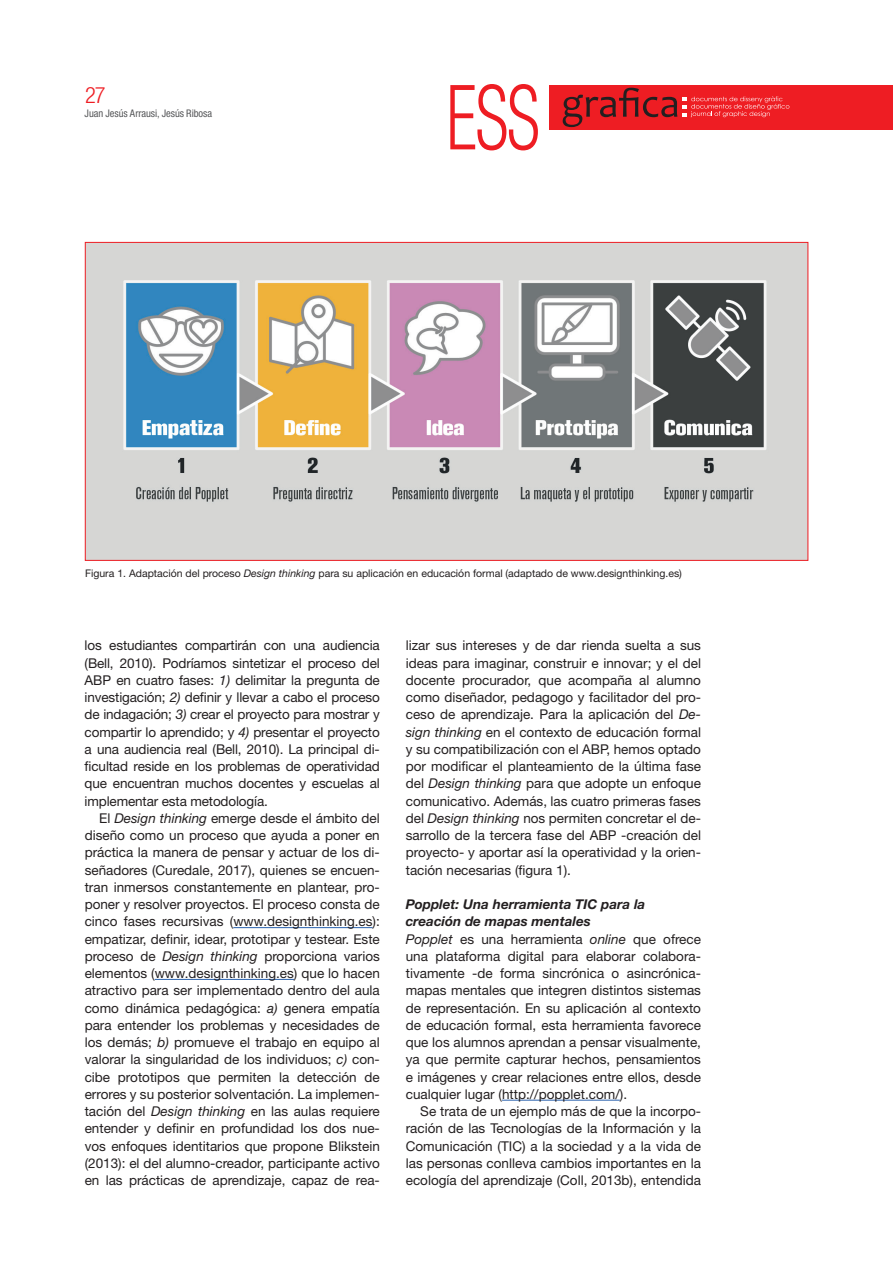
<style>
.page{position:relative;width:893px;height:1263px;background:#fff}
.page>*{position:absolute;margin:0;border:0;box-sizing:border-box;transform-origin:0 0}
.t1{font:300 condensed 90px "Helvetica Neue";color:#ee1d23;scale:.76 1}
.t2{font:300 condensed 22.5px "Helvetica Neue";color:#ee1d23}
.t3{font:13.5px/17.2px "Helvetica Neue";color:#231f20;text-align:justify}
.t4{font:10.5px "Helvetica Neue";color:#231f20}
.t5{font:condensed 10.5px "Helvetica Neue";letter-spacing:-.005em;color:#57585a}
.s1{font-style:italic}
.s2{font-weight:700;font-style:italic}
</style>
<div class="page">
<div style="left:549px;top:85px;width:344px;height:44px;background:#ee1d23"></div>
<svg style="left:563px;top:88px;width:226px;height:39px"></svg>
<hr style="left:502px;top:1100px;width:118px;height:1px;background:#2860ad">
<hr style="left:233px;top:927px;width:140px;height:1px;background:#2860ad">
<hr style="left:155px;top:979px;width:139px;height:1px;background:#2860ad">
<img style="left:87px;top:244px;width:719px;height:314px">
<h2 class="t2" style="left:85px;top:82px;width:22px">27</h2>
<p class="t5" style="left:85px;top:107px;width:129px">Juan Jesús Arrausi, Jesús Ribosa</p>
<h1 class="t1" style="left:446px;top:66px;width:124px">ESS</h1>
<p class="t4" style="left:85px;top:567px;width:598px">Figura 1. Adaptación del proceso <span class="s1">Design thinking</span> para su aplicación en educación formal (adaptado de www.designthinking.es)</p>
<p class="t3" style="left:85px;top:637px;width:297px">los estudiantes compartirán con una audiencia (Bell, 2010). Podríamos sintetizar el proceso del ABP en cuatro fases: <span class="s1">1)</span> delimitar la pregunta de investigación; <span class="s1">2)</span> definir y llevar a cabo el proceso de indagación; <span class="s1">3)</span> crear el proyecto para mostrar y compartir lo aprendido; y <span class="s1">4)</span> presentar el proyecto a una audiencia real (Bell, 2010). La principal di&shy;ficultad reside en los problemas de operatividad que encuentran muchos docentes y escuelas al implementar esta metodología.</p>
<p class="t3" style="left:85px;top:809px;width:297px;text-indent:14px">El <span class="s1">Design thinking</span> emerge desde el ámbito del diseño como un proceso que ayuda a poner en práctica la manera de pensar y actuar de los di&shy;señadores (Curedale, 2017), quienes se encuen&shy;tran inmersos constantemente en plantear, pro&shy;poner y resolver proyectos. El proceso consta de cinco fases recursivas (www.designthinking.es): empatizar, definir, idear, prototipar y testear. Este proceso de <span class="s1">Design thinking</span> proporciona varios elementos (www.designthinking.es) que lo hacen atractivo para ser implementado dentro del aula como dinámica pedagógica: <span class="s1">a)</span> genera empatía para entender los problemas y necesidades de los demás; <span class="s1">b)</span> promueve el trabajo en equipo al valorar la singularidad de los individuos; <span class="s1">c)</span> con&shy;cibe prototipos que permiten la detección de errores y su posterior solventación. La implemen&shy;tación del <span class="s1">Design thinking</span> en las aulas requiere entender y definir en profundidad los dos nue&shy;vos enfoques identitarios que propone Blikstein (2013): el del alumno-creador, participante activo en las prácticas de aprendizaje, capaz de rea-</p>
<p class="t3" style="left:406px;top:637px;width:297px">lizar sus intereses y de dar rienda suelta a sus ideas para imaginar, construir e innovar; y el del docente procurador, que acompaña al alumno como diseñador, pedagogo y facilitador del pro&shy;ceso de aprendizaje. Para la aplicación del <span class="s1">De&shy;sign thinking</span> en el contexto de educación formal y su compatibilización con el ABP, hemos optado por modificar el planteamiento de la última fase del <span class="s1">Design thinking</span> para que adopte un enfoque comunicativo. Además, las cuatro primeras fases del <span class="s1">Design thinking</span> nos permiten concretar el de&shy;sarrollo de la tercera fase del ABP -creación del proyecto- y aportar así la operatividad y la orien&shy;tación necesarias (figura 1).</p>
<p class="t3" style="left:406px;top:895px;width:297px;text-align:left"><span class="s2">Popplet: Una herramienta TIC para la creación de mapas mentales<br></span><span class="s1">Popplet</span> es una herramienta <span class="s1">online</span> que ofrece una plataforma digital para elaborar colabora&shy;tivamente -de forma sincrónica o asincrónica&shy;mapas mentales que integren distintos sistemas de representación. En su aplicación al contexto de educación formal, esta herramienta favorece que los alumnos aprendan a pensar visualmente, ya que permite capturar hechos, pensamientos e imágenes y crear relaciones entre ellos, desde cualquier lugar (http://popplet.com/).</p>
<p class="t3" style="left:406px;top:1102px;width:297px;text-indent:14px">Se trata de un ejemplo más de que la incorpo&shy;ración de las Tecnologías de la Información y la Comunicación (TIC) a la sociedad y a la vida de las personas conlleva cambios importantes en la ecología del aprendizaje (Coll, 2013b), entendida</p>
</div>
